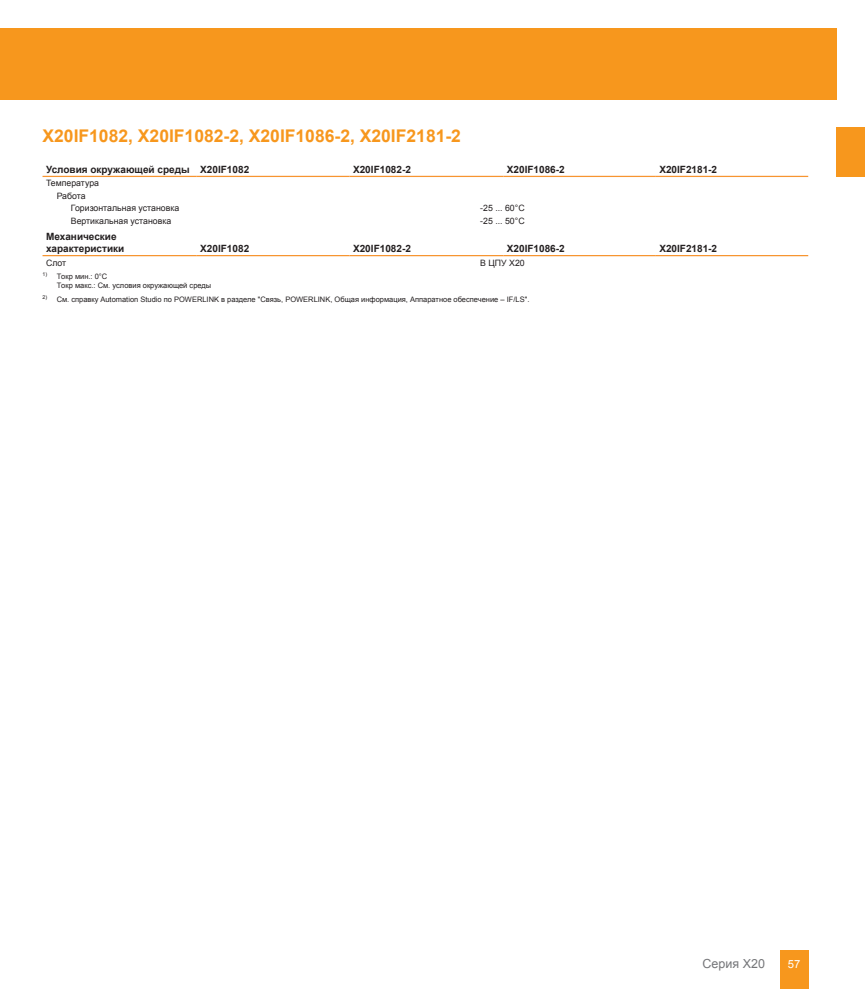
<style>
.page{position:relative;width:865px;height:989px;background:#fff}
.page>*{position:absolute;margin:0;border:0;box-sizing:border-box;transform-origin:0 0}
.t1{font:700 17.5px "Arial";color:#f7971d}
.t2{font:12.5px "Arial";color:#757679}
.t3{font:11.25px "Arial";color:#fff}
.t4{font:700 10px/12px "Arial";color:#231f20}
.t5{font:8.75px/12.4px "Arial";color:#231f20;text-align:center}
.t6{font:7.5px/9px "Arial";color:#231f20}
</style>
<div class="page">
<div style="left:780px;top:950px;width:28px;height:39px;background:#f7971d"></div>
<div style="left:836px;top:128px;width:29px;height:49px;background:#f7971d"></div>
<div style="left:0;top:29px;width:837px;height:71px;background:#f7971d"></div>
<hr style="left:43px;top:176px;width:154px;height:1px;background:#f79531">
<hr style="left:197px;top:176px;width:152px;height:1px;background:#f79531">
<hr style="left:349px;top:176px;width:154px;height:1px;background:#f79531">
<hr style="left:503px;top:176px;width:153px;height:1px;background:#f79531">
<hr style="left:656px;top:176px;width:152px;height:1px;background:#f79531">
<hr style="left:43px;top:255px;width:154px;height:1px;background:#f79531">
<hr style="left:197px;top:255px;width:152px;height:1px;background:#f79531">
<hr style="left:349px;top:255px;width:154px;height:1px;background:#f79531">
<hr style="left:503px;top:255px;width:153px;height:1px;background:#f79531">
<hr style="left:656px;top:255px;width:152px;height:1px;background:#f79531">
<h1 class="t1" style="left:43px;top:124px;width:420px">X20IF1082, X20IF1082-2, X20IF1086-2, X20IF2181-2</h1>
<h3 class="t4" style="left:46px;top:163px;width:205px">Условия окружающей среды X20IF1082</h3>
<h3 class="t4" style="left:353px;top:163px;width:59px">X20IF1082-2</h3>
<h3 class="t4" style="left:507px;top:163px;width:59px">X20IF1086-2</h3>
<h3 class="t4" style="left:659px;top:163px;width:59px">X20IF2181-2</h3>
<p class="t5" style="left:46px;top:177px;width:54px">Температура<br>Работа</p>
<p class="t5" style="left:71px;top:202px;width:110px">Горизонтальная установка</p>
<p class="t5" style="left:480px;top:202px;width:46px">-25 ... 60°C</p>
<p class="t5" style="left:71px;top:214px;width:102px">Вертикальная установка</p>
<p class="t5" style="left:480px;top:214px;width:46px">-25 ... 50°C</p>
<h3 class="t4" style="left:46px;top:231px;width:80px">Механические характеристики</h3>
<h3 class="t4" style="left:200px;top:243px;width:50px">X20IF1082</h3>
<h3 class="t4" style="left:353px;top:243px;width:59px">X20IF1082-2</h3>
<h3 class="t4" style="left:507px;top:243px;width:59px">X20IF1086-2</h3>
<h3 class="t4" style="left:659px;top:243px;width:59px">X20IF2181-2</h3>
<p class="t5" style="left:46px;top:256px;width:22px">Слот</p>
<p class="t5" style="left:480px;top:256px;width:46px">В ЦПУ X20</p>
<p class="t6" style="left:57px;top:272px;width:156px;text-indent:-14px"><sup>1)</sup> Tокр мин.: 0°C<br>Tокр макс.: См. условия окружающей среды</p>
<p class="t6" style="left:43px;top:295px;width:488px"><sup>2)</sup> См. справку Automation Studio по POWERLINK в разделе "Связь, POWERLINK, Общая информация, Аппаратное обеспечение – IF/LS".</p>
<h2 class="t2" style="left:702px;top:954px;width:64px">Серия X20</h2>
<h3 class="t3" style="left:787px;top:956px;width:14px">57</h3>
</div>
